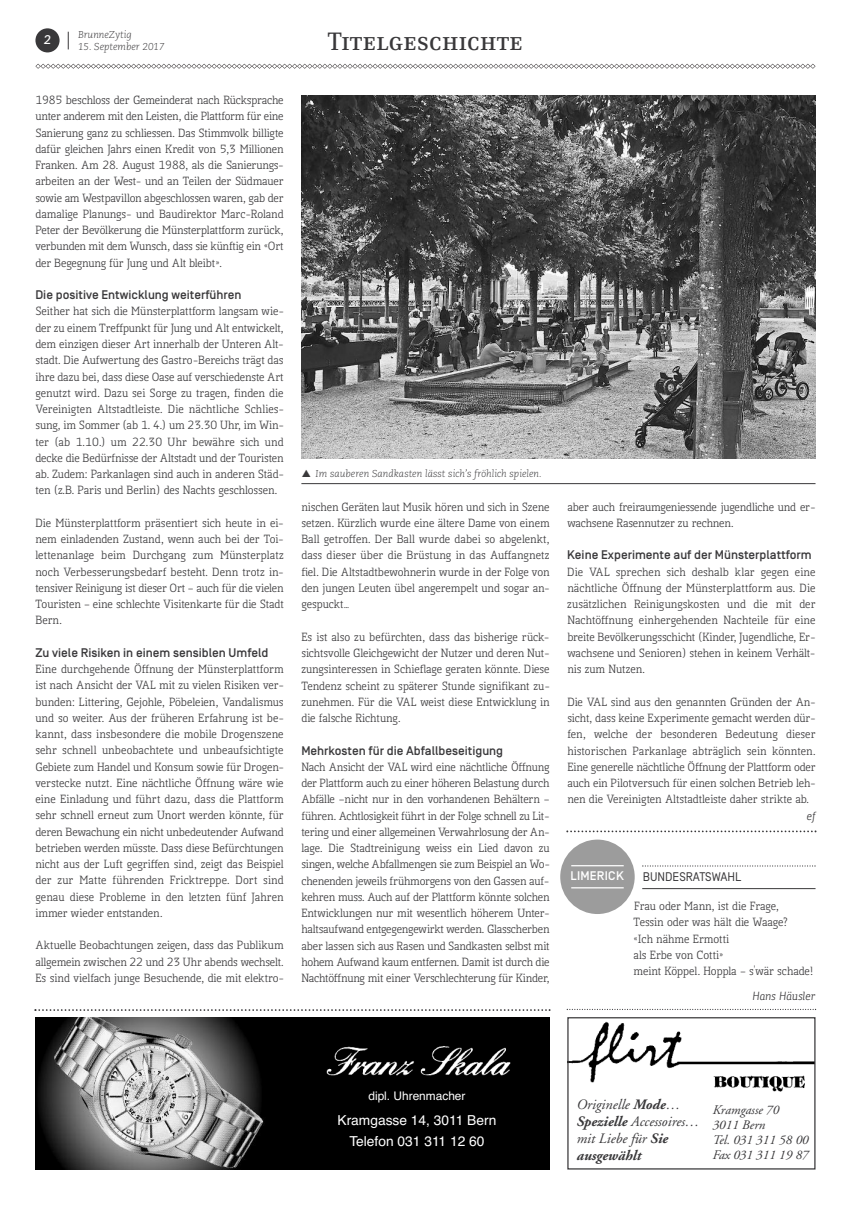
<style>
.page{position:relative;width:851px;height:1205px;background:#fff}
.page>*{position:absolute;margin:0;border:0;box-sizing:border-box;transform-origin:0 0}
.t1{font:25px "Skopex Serif Med Caps";letter-spacing:.01em;color:#39383a}
.t2{font:italic 14.38px/16.9px "Adobe Garamond";color:#39383a}
.t3{font:13.75px/20.1px "Helvetica";color:#fff;text-align:center}
.t4{font:italic 13.12px/15px "Adobe Garamond";color:#39383a}
.t5{font:500 12.5px "Simplon BP";color:#39383a}
.t6{font:12.5px "Simplon BP Regular";color:#39383a}
.t7{font:500 12.5px "Simplon BP";letter-spacing:.02em;color:#fff}
.t8{font:italic 700 12.5px "Caecilia";color:#fff}
.t9{font:11.88px "Helvetica";color:#fff}
.t10{font:11.25px/16.2px "Kofi Pure Serif";letter-spacing:-.005em;color:#39383a;text-align:justify}
.t11{font:11.25px "Kofi Pure Kursiv";color:#39383a}
.t12{font:italic 300 10px "Caecilia";color:#39383a}
.s1{font-weight:700}
</style>
<div class="page">
<div style="left:35px;top:28px;width:25px;height:24px;background:#39383a;border-radius:50%"></div>
<svg style="left:68px;top:32px;width:1px;height:17px"></svg>
<svg style="left:35px;top:64px;width:780px;height:5px"></svg>
<svg style="left:34px;top:1009px;width:516px;height:2px"></svg>
<svg style="left:566px;top:830px;width:250px;height:2px"></svg>
<hr style="left:301px;top:483px;width:514px;height:1px;background:#39383a">
<img style="left:301px;top:96px;width:514px;height:363px">
<svg style="left:642px;top:865px;width:173px;height:1px"></svg>
<hr style="left:642px;top:888px;width:173px;height:1px;background:#39383a">
<div style="left:560px;top:839px;width:74px;height:75px;background:#9c9c9c;border-radius:50%"></div>
<hr style="left:571px;top:865px;width:52px;height:1px;background:#fff">
<hr style="left:571px;top:887px;width:52px;height:1px;background:#fff">
<svg style="left:566px;top:1009px;width:250px;height:1px"></svg>
<img style="left:35px;top:1017px;width:514px;height:152px">
<img style="left:322px;top:1041px;width:189px;height:37px">
<img style="left:569px;top:1021px;width:244px;height:62px">
<div style="left:567px;top:1017px;width:248px;height:152px;border:1px solid #39383a"></div>
<img style="left:687px;top:1069px;width:125px;height:23px">
<p class="t8" style="left:44px;top:35px;width:9px">2</p>
<p class="t12" style="left:78px;top:31px;width:55px">BrunneZytig</p>
<p class="t12" style="left:78px;top:43px;width:88px">15. September 2017</p>
<h1 class="t1" style="left:328px;top:33px;width:197px">Titelgeschichte</h1>
<p class="t10" style="left:35px;top:93px;width:250px">1985 beschloss der Gemeinderat nach Rücksprache unter anderem mit den Leisten, die Plattform für eine Sanierung ganz zu schliessen. Das Stimmvolk billigte dafür gleichen Jahrs einen Kredit von 5,3 Millionen Franken. Am 28. August 1988, als die Sanierungs&shy;arbeiten an der West- und an Teilen der Südmauer sowie am Westpavillon abgeschlossen waren, gab der damalige Planungs- und Baudirektor Marc-Roland Peter der Bevölkerung die Münsterplattform zurück, verbunden mit dem Wunsch, dass sie künftig ein «Ort der Begegnung für Jung und Alt bleibt».</p>
<p class="t5" style="left:35px;top:290px;width:207px">Die positive entwicklung weiterführen</p>
<p class="t10" style="left:35px;top:305px;width:250px">Seither hat sich die Münsterplattform langsam wie&shy;der zu einem Treffpunkt für Jung und Alt entwickelt, dem einzigen dieser Art innerhalb der Unteren Alt&shy;stadt. Die Aufwertung des Gastro-Bereichs trägt das ihre dazu bei, dass diese Oase auf verschiedenste Art genutzt wird. Dazu sei Sorge zu tragen, finden die Vereinigten Altstadtleiste. Die nächtliche Schlies&shy;sung, im Sommer (ab 1. 4.) um 23.30 Uhr, im Win&shy;ter (ab 1.10.) um 22.30 Uhr bewähre sich und decke die Bedürfnisse der Altstadt und der Touristen ab. Zudem: Parkanlagen sind auch in anderen Städ&shy;ten (z.B. Paris und Berlin) des Nachts geschlossen.</p>
<p class="t10" style="left:35px;top:516px;width:250px">Die Münsterplattform präsentiert sich heute in ei&shy;nem einladenden Zustand, wenn auch bei der Toi&shy;lettenanlage beim Durchgang zum Münsterplatz noch Verbesserungsbedarf besteht. Denn trotz in&shy;tensiver Reinigung ist dieser Ort – auch für die vielen Touristen – eine schlechte Visitenkarte für die Stadt Bern.</p>
<p class="t5" style="left:35px;top:648px;width:234px">Zu viele risiken in einem sensiblen Umfeld</p>
<p class="t10" style="left:35px;top:662px;width:250px">Eine durchgehende Öffnung der Münsterplattform ist nach Ansicht der VAL mit zu vielen Risiken ver&shy;bunden: Littering, Gejohle, Pöbeleien, Vandalismus und so weiter. Aus der früheren Erfahrung ist be&shy;kannt, dass insbesondere die mobile Drogenszene sehr schnell unbeobachtete und unbeaufsichtigte Gebiete zum Handel und Konsum sowie für Drogen&shy;verstecke nutzt. Eine nächtliche Öffnung wäre wie eine Einladung und führt dazu, dass die Plattform sehr schnell erneut zum Unort werden könnte, für deren Bewachung ein nicht unbedeutender Aufwand betrieben werden müsste. Dass diese Befürchtungen nicht aus der Luft gegriffen sind, zeigt das Beispiel der zur Matte führenden Fricktreppe. Dort sind genau diese Probleme in den letzten fünf Jahren immer wieder entstanden.</p>
<p class="t10" style="left:35px;top:938px;width:250px">Aktuelle Beobachtungen zeigen, dass das Publikum allgemein zwischen 22 und 23 Uhr abends wechselt.<br>Es sind vielfach junge Besuchende, die mit elektro-</p>
<p class="t12" style="left:315px;top:469px;width:228px">Im sauberen Sandkasten lässt sich’s fröhlich spielen.</p>
<p class="t10" style="left:301px;top:500px;width:250px">nischen Geräten laut Musik hören und sich in Szene setzen. Kürzlich wurde eine ältere Dame von einem Ball getroffen. Der Ball wurde dabei so abgelenkt, dass dieser über die Brüstung in das Auffangnetz fiel. Die Altstadtbewohnerin wurde in der Folge von den jungen Leuten übel angerempelt und sogar an&shy;gespuckt…</p>
<p class="t10" style="left:301px;top:630px;width:250px">Es ist also zu befürchten, dass das bisherige rück&shy;sichtsvolle Gleichgewicht der Nutzer und deren Nut&shy;zungsinteressen in Schieflage geraten könnte. Diese Tendenz scheint zu späterer Stunde signifikant zu&shy;zunehmen. Für die VAL weist diese Entwicklung in die falsche Richtung.</p>
<p class="t5" style="left:301px;top:746px;width:203px">Mehrkosten für die abfallbeseitigung</p>
<p class="t10" style="left:301px;top:760px;width:250px">Nach Ansicht der VAL wird eine nächtliche Öffnung der Plattform auch zu einer höheren Belastung durch Abfälle –nicht nur in den vorhandenen Behältern – führen. Achtlosigkeit führt in der Folge schnell zu Lit&shy;tering und einer allgemeinen Verwahrlosung der An&shy;lage. Die Stadtreinigung weiss ein Lied davon zu singen, welche Abfallmengen sie zum Beispiel an Wo&shy;chenenden jeweils frühmorgens von den Gassen auf&shy;kehren muss. Auch auf der Plattform könnte solchen Entwicklungen nur mit wesentlich höherem Unter&shy;haltsaufwand entgegengewirkt werden. Glasscherben aber lassen sich aus Rasen und Sandkasten selbst mit hohem Aufwand kaum entfernen. Damit ist durch die Nachtöffnung mit einer Verschlechterung für Kinder,</p>
<p class="t10" style="left:567px;top:500px;width:250px">aber auch freiraumgeniessende jugendliche und er&shy;wachsene Rasennutzer zu rechnen.</p>
<p class="t5" style="left:567px;top:551px;width:246px">Keine experimente auf der Münsterplattform</p>
<p class="t10" style="left:567px;top:565px;width:250px">Die VAL sprechen sich deshalb klar gegen eine nächtliche Öffnung der Münsterplattform aus. Die zusätzlichen Reinigungskosten und die mit der Nachtöffnung einhergehenden Nachteile für eine breite Bevölkerungsschicht (Kinder, Jugendliche, Er&shy;wachsene und Senioren) stehen in keinem Verhält&shy;nis zum Nutzen.</p>
<p class="t10" style="left:567px;top:695px;width:250px">Die VAL sind aus den genannten Gründen der An&shy;sicht, dass keine Experimente gemacht werden dür&shy;fen, welche der besonderen Bedeutung dieser historischen Parkanlage abträglich sein könnten.<br>Eine generelle nächtliche Öffnung der Plattform oder auch ein Pilotversuch für einen solchen Betrieb leh&shy;nen die Vereinigten Altstadtleiste daher strikte ab.</p>
<p class="t11" style="left:806px;top:811px;width:10px">ef</p>
<p class="t7" style="left:570px;top:871px;width:55px">liMeriCK</p>
<p class="t6" style="left:642px;top:872px;width:100px">BUNDESRATSWAHL</p>
<p class="t10" style="left:633px;top:899px;width:181px;text-align:left">Frau oder Mann, ist die Frage,<br>Tessin oder was hält die Waage?<br>«Ich nähme Ermotti<br>als Erbe von Cotti»<br>meint Köppel. Hoppla – s'wär schade!</p>
<p class="t11" style="left:752px;top:991px;width:64px">Hans Häusler</p>
<p class="t9" style="left:368px;top:1089px;width:99px">dipl. Uhrenmacher</p>
<p class="t3" style="left:337px;top:1110px;width:160px">Kramgasse 14, 3011 Bern<br>Telefon 031 311 12 60</p>
<p class="t4" style="left:712px;top:1104px;width:98px">Kramgasse 70<br>3011 Bern<br>Tel. 031 311 58 00<br>Fax 031 311 19 87</p>
<p class="t2" style="left:576px;top:1097px;width:124px">Originelle <span class="s1">Mode</span>…<br><span class="s1">Spezielle</span> Accessoires… mit Liebe für <span class="s1">Sie ausgewählt</span></p>
</div>
